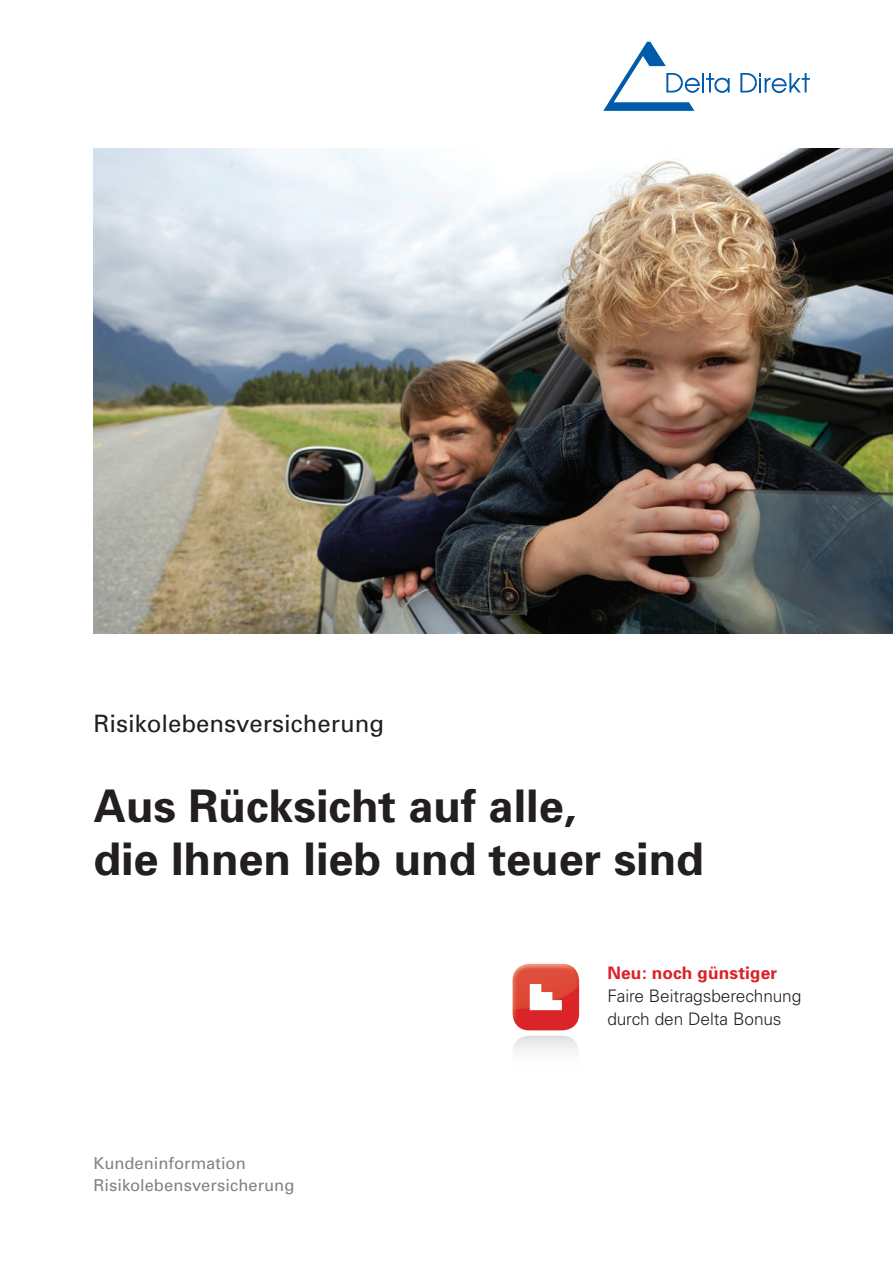
<style>
.page{position:relative;width:893px;height:1263px;background:#fff}
.page>*{position:absolute;margin:0;border:0;box-sizing:border-box;transform-origin:0 0}
.t1{font:700 45px "Univers";color:#231f20}
.t2{font:24px "Univers";color:#231f20}
.t3{font:300 17.25px "Univers";letter-spacing:-.005em;color:#231f20}
.t4{font:700 17.25px "Univers";letter-spacing:.01em;color:#da2128}
.t5{font:16.5px "Univers";color:#808285}
</style>
<div class="page">
<img style="left:94px;top:149px;width:799px;height:485px">
<img style="left:513px;top:964px;width:66px;height:66px">
<div style="left:512px;top:1036px;width:67px;height:66px;background:linear-gradient(to bottom,#edeeef,#fff);border-radius:17px"></div>
<svg style="left:530px;top:984px;width:32px;height:26px"></svg>
<svg style="left:740px;top:73px;width:70px;height:20px"></svg>
<svg style="left:603px;top:42px;width:127px;height:69px"></svg>
<p class="t2" style="left:94px;top:710px;width:292px">Risikolebensversicherung</p>
<p class="t1" style="left:94px;top:779px;width:484px">Aus Rücksicht auf alle,</p>
<p class="t1" style="left:94px;top:832px;width:612px">die Ihnen lieb und teuer sind</p>
<p class="t5" style="left:94px;top:1153px;width:154px">Kundeninformation</p>
<p class="t5" style="left:94px;top:1175px;width:202px">Risikolebensversicherung</p>
<p class="t4" style="left:607px;top:962px;width:171px">Neu: noch günstiger</p>
<p class="t3" style="left:607px;top:985px;width:195px">Faire Beitragsberechnung</p>
<p class="t3" style="left:607px;top:1008px;width:176px">durch den Delta Bonus</p>
</div>
